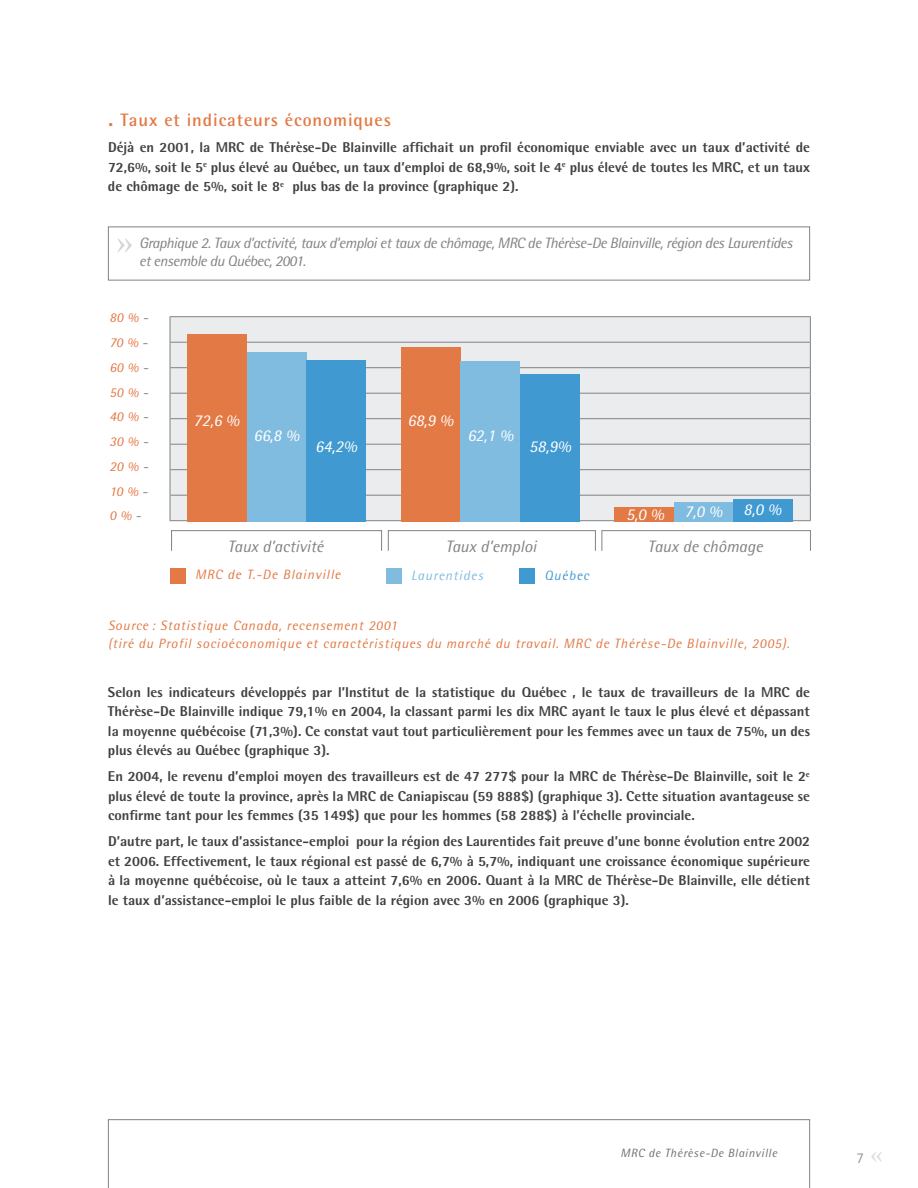
<style>
.page{position:relative;width:918px;height:1188px;background:#fff}
.page>*{position:absolute;margin:0;border:0;box-sizing:border-box;transform-origin:0 0}
.t1{font:29.1px "Times Sans Serif";color:#d1d3d4;scale:1.14 1}
.t2{font:21.6px "Times Sans Serif";color:#d9dbdc;scale:1.14 1}
.t3{font:700 18px "Rotis Semi Sans";letter-spacing:.05em;color:#e37944}
.t4{font:italic 16.5px "Rotis Semi Sans";color:#fff}
.t5{font:italic 16.5px "Rotis Semi Sans";color:#808285}
.t6{font:italic 15px/18px "Rotis Semi Sans";letter-spacing:-.03em;color:#808285}
.t7{font:15px "Rotis Sans Serif";color:#939598}
.t8{font:800 14.25px/19.5px "Rotis Semi Sans";color:#414142;text-align:justify}
.t9{font:italic 13.5px/24.8px "Rotis Semi Sans";letter-spacing:.06em;color:#e37944;text-align:justify}
.t10{font:italic 13.5px "Rotis Semi Sans";letter-spacing:.07em;color:#80bce0}
.t11{font:italic 13.5px "Rotis Semi Sans";letter-spacing:.07em;color:#409ad1}
.t12{font:italic 12px "Rotis Semi Sans";letter-spacing:.05em;color:#6d6f71}
.s1{font-size:24px}
.s2{color:#808285}
</style>
<div class="page">
<svg style="left:108px;top:1119px;width:702px;height:69px"></svg>
<div style="left:108px;top:226px;width:702px;height:54px;border:1px solid #808285"></div>
<div style="left:171px;top:317px;width:639px;height:203px;background:#ebeced"></div>
<hr style="left:170px;top:316px;width:641px;height:1px;background:#808285">
<hr style="left:170px;top:342px;width:641px;height:1px;background:#808285">
<hr style="left:170px;top:367px;width:641px;height:1px;background:#808285">
<hr style="left:170px;top:393px;width:641px;height:1px;background:#808285">
<hr style="left:170px;top:418px;width:641px;height:1px;background:#808285">
<hr style="left:170px;top:444px;width:641px;height:1px;background:#808285">
<hr style="left:170px;top:469px;width:641px;height:1px;background:#808285">
<hr style="left:170px;top:495px;width:641px;height:1px;background:#808285">
<svg style="left:170px;top:317px;width:1px;height:203px"></svg>
<svg style="left:810px;top:317px;width:1px;height:203px"></svg>
<hr style="left:170px;top:520px;width:641px;height:1px;background:#808285">
<div style="left:187px;top:334px;width:60px;height:187px;background:#e37944"></div>
<div style="left:247px;top:352px;width:60px;height:169px;background:#80bce0"></div>
<div style="left:306px;top:360px;width:60px;height:161px;background:#409ad1"></div>
<div style="left:401px;top:347px;width:60px;height:174px;background:#e37944"></div>
<div style="left:461px;top:361px;width:59px;height:160px;background:#80bce0"></div>
<div style="left:520px;top:374px;width:60px;height:147px;background:#409ad1"></div>
<div style="left:614px;top:507px;width:60px;height:14px;background:#e37944"></div>
<div style="left:674px;top:502px;width:60px;height:19px;background:#80bce0"></div>
<div style="left:733px;top:499px;width:60px;height:22px;background:#409ad1"></div>
<div style="left:171px;top:530px;width:211px;height:21px;border:1px solid #808285"></div>
<div style="left:388px;top:530px;width:208px;height:21px;border:1px solid #808285"></div>
<div style="left:602px;top:530px;width:209px;height:21px;border:1px solid #808285"></div>
<div style="left:170px;top:568px;width:16px;height:16px;background:#e37944"></div>
<div style="left:386px;top:568px;width:16px;height:16px;background:#80bce0"></div>
<div style="left:520px;top:568px;width:15px;height:16px;background:#409ad1"></div>
<p class="t3" style="left:108px;top:109px;width:284px"><span class="s1">.</span> Taux et indicateurs économiques</p>
<p class="t8" style="left:108px;top:138px;width:704px">Déjà en 2001, la MRC de Thérèse-De Blainville affichait un profil économique enviable avec un taux d’activité de 72,6%, soit le 5<sup>e</sup> plus élevé au Québec, un taux d’emploi de 68,9%, soit le 4<sup>e</sup> plus élevé de toutes les MRC, et un taux de chômage de 5%, soit le 8<sup>e</sup> plus bas de la province (graphique 2).</p>
<h1 class="t1" style="left:133px;top:268px;width:16px;rotate:-180deg">«</h1>
<p class="t6" style="left:139px;top:234px;width:655px">Graphique 2. Taux d’activité, taux d’emploi et taux de chômage, MRC de Thérèse-De Blainville, région des Laurentides et ensemble du Québec, 2001.</p>
<p class="t9" style="left:110px;top:305px;width:40px">80 % <span class="s2">- </span>70 % <span class="s2">- </span>60 % <span class="s2">- </span>50 % <span class="s2">- </span>40 % <span class="s2">- </span>30 % <span class="s2">- </span>20 % <span class="s2">- </span>10 % <span class="s2">- </span>0 % <span class="s2">-</span></p>
<p class="t4" style="left:194px;top:411px;width:47px">72,6 %</p>
<p class="t4" style="left:253px;top:426px;width:47px">66,8 %</p>
<p class="t4" style="left:315px;top:436px;width:43px">64,2%</p>
<p class="t4" style="left:407px;top:411px;width:47px">68,9 %</p>
<p class="t4" style="left:467px;top:426px;width:47px">62,1 %</p>
<p class="t4" style="left:529px;top:436px;width:43px">58,9%</p>
<p class="t4" style="left:626px;top:504px;width:39px">5,0 %</p>
<p class="t4" style="left:685px;top:501px;width:39px">7,0 %</p>
<p class="t4" style="left:744px;top:500px;width:39px">8,0 %</p>
<p class="t5" style="left:228px;top:536px;width:97px">Taux d’activité</p>
<p class="t5" style="left:446px;top:536px;width:92px">Taux d’emploi</p>
<p class="t5" style="left:648px;top:536px;width:116px">Taux de chômage</p>
<p class="t9" style="left:195px;top:562px;width:147px">MRC de T.-De Blainville</p>
<p class="t10" style="left:411px;top:567px;width:74px">Laurentides</p>
<p class="t11" style="left:545px;top:567px;width:46px">Québec</p>
<p class="t9" style="left:108px;top:616px;width:683px;line-height:18px">Source : Statistique Canada, recensement 2001<br>(tiré du Profil socioéconomique et caractéristiques du marché du travail. MRC de Thérèse-De Blainville, 2005).</p>
<p class="t8" style="left:108px;top:682px;width:704px">Selon les indicateurs développés par l’Institut de la statistique du Québec , le taux de travailleurs de la MRC de Thérèse-De Blainville indique 79,1% en 2004, la classant parmi les dix MRC ayant le taux le plus élevé et dépassant la moyenne québécoise (71,3%). Ce constat vaut tout particulièrement pour les femmes avec un taux de 75%, un des plus élevés au Québec (graphique 3).</p>
<p class="t8" style="left:108px;top:766px;width:704px">En 2004, le revenu d’emploi moyen des travailleurs est de 47 277$ pour la MRC de Thérèse-De Blainville, soit le 2<sup>e </sup>plus élevé de toute la province, après la MRC de Caniapiscau (59 888$) (graphique 3). Cette situation avantageuse se confirme tant pour les femmes (35 149$) que pour les hommes (58 288$) à l’échelle provinciale.</p>
<p class="t8" style="left:108px;top:831px;width:704px">D’autre part, le taux d’assistance-emploi pour la région des Laurentides fait preuve d’une bonne évolution entre 2002 et 2006. Effectivement, le taux régional est passé de 6,7% à 5,7%, indiquant une croissance économique supérieure à la moyenne québécoise, où le taux a atteint 7,6% en 2006. Quant à la MRC de Thérèse-De Blainville, elle détient le taux d’assistance-emploi le plus faible de la région avec 3% en 2006 (graphique 3).</p>
<p class="t12" style="left:621px;top:1145px;width:158px">MRC de Thérèse-De Blainville</p>
<p class="t7" style="left:856px;top:1149px;width:9px">7</p>
<h2 class="t2" style="left:883px;top:1174px;width:12px;rotate:-180deg">»</h2>
</div>
